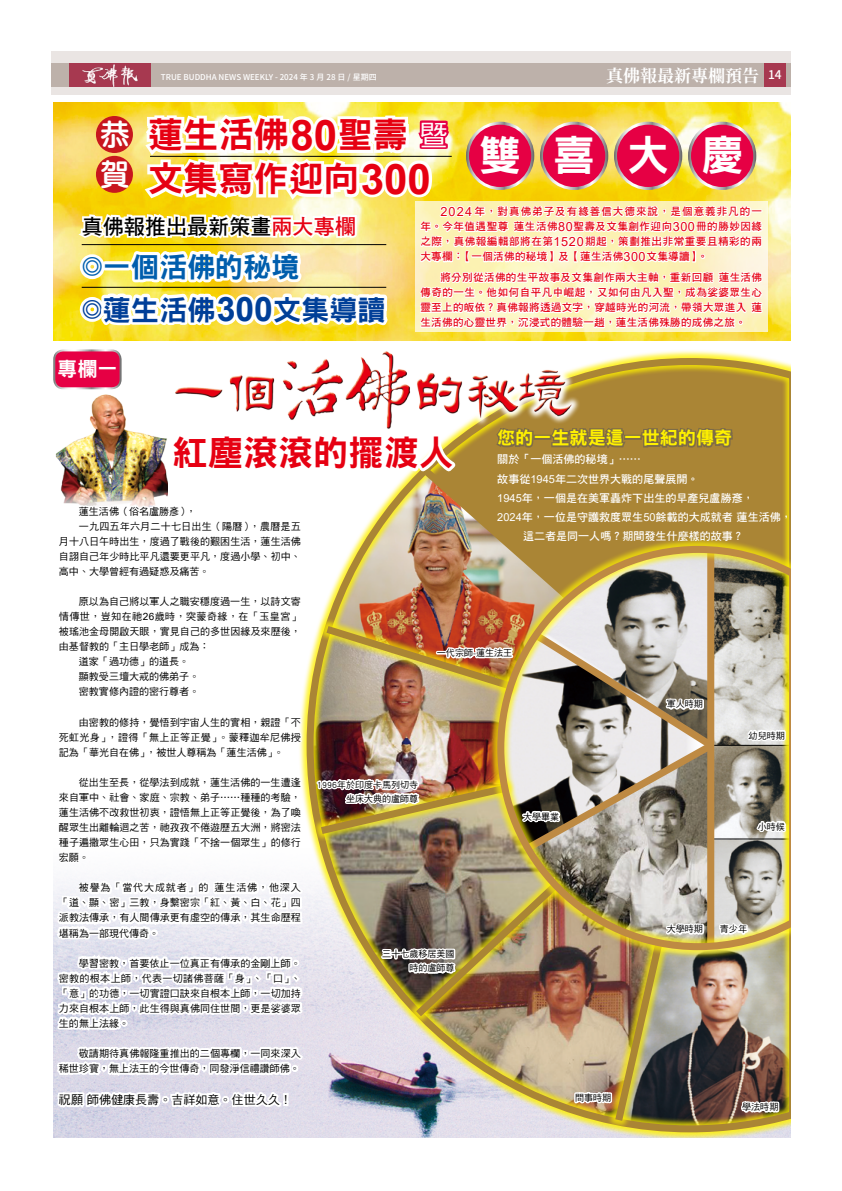
<style>
.page{position:relative;width:842px;height:1191px;background:#fff}
.page>*{position:absolute;margin:0;border:0;box-sizing:border-box;transform-origin:0 0}
.t1{font:42.2px "DF Hei Std W9";color:#fff}
.t2{font:35.1px/44.2px "DF Hei Std W9";color:#e60012}
.t3{font:30.1px/40.2px "DF Yuan Std W8";color:#fff}
.t4{font:28.1px/42.7px "DF Hei Std W9";color:#003f98}
.t5{font:21.1px "DF Hei Std W7";color:#000}
.t6{font:20.1px "DF Hei Std W9";color:#fff}
.t7{font:18.1px "DF Hei Std W9";color:#fff100}
.t8{font:700 17px "Noto Serif CJ Ktc";color:#fff}
.t9{font:12px "DF Hei Std W5";color:#000}
.t10{font:500 12px "Noto Sans CJ Ktc";color:#fff}
.t11{font:11px "DF Hei Std W7";color:#fff}
.t12{font:10.5px/15.1px "DF Hei Std W7";letter-spacing:.03em;color:#e60012;text-align:justify}
.t13{font:10px/15.1px "DF Hei Std W5";letter-spacing:.005em;color:#000;text-align:justify}
.t14{font:10px "DF Hei Std W5";letter-spacing:.045em;color:#000}
.t15{font:9px/14.1px "DF Hei Std W5";color:#000;text-align:right}
.t16{font:500 8px "Noto Sans CJ Ktc";color:#fff}
.s1{font-family:"Arial";font-weight:700;font-size:42.2px}
.s2{font-family:"DF Hei Std W5";font-size:28.1px;color:#fff}
.s3{color:#e60012}
.s4{font-family:"DF Hei Std W5";font-size:21.1px;color:#005ead}
.s5{color:#005ead}
.s6{font-family:"DF Hei Std W5";font-size:21.1px}
.s7{font-family:"Arial";font-weight:700;font-size:33.7px}
.s8{font-family:"Arial";font-size:12.7px}
.s9{font-family:"Arial"}
</style>
<div class="page">
<div style="left:51px;top:51px;width:740px;height:44px;background:#eae5e3"></div>
<div style="left:51px;top:64px;width:740px;height:23px;background:#bdb1aa"></div>
<img style="left:53px;top:103px;width:738px;height:238px">
<svg style="left:428px;top:313px;width:363px;height:28px;background:#f7dd32"></svg>
<svg style="left:584px;top:354px;width:207px;height:56px;background:#bb9c42"></svg>
<img style="left:91px;top:394px;width:33px;height:16px">
<svg style="left:73px;top:110px;width:692px;height:228px"></svg>
<hr style="left:53px;top:1138px;width:738px;height:1px;background:#e60012">
<hr style="left:150px;top:156px;width:302px;height:1px;background:#000">
<hr style="left:82px;top:244px;width:304px;height:1px;background:#000">
<hr style="left:82px;top:287px;width:304px;height:1px;background:#000">
<div style="left:54px;top:350px;width:67px;height:38px;background:#e60044;border-radius:9px"></div>
<div style="left:53px;top:349px;width:69px;height:40px;border:2px solid #fff;border-radius:9px"></div>
<img style="left:53px;top:410px;width:738px;height:727px">
<img style="left:164px;top:351px;width:420px;height:89px">
<div style="left:69px;top:64px;width:81px;height:23px;background:#a73950"></div>
<img style="left:80px;top:63px;width:60px;height:24px">
<div style="left:764px;top:64px;width:22px;height:23px;background:#a73950"></div>
<p class="t16" style="left:161px;top:72px;width:217px">TRUE BUDDHA NEWS WEEKLY - 2024 年 3 月 28 日 / 星期四</p>
<p class="t8" style="left:606px;top:66px;width:154px">真佛報最新專欄預告</p>
<p class="t10" style="left:768px;top:68px;width:15px">14</p>
<p class="t3" style="left:100px;top:113px;width:31px">恭賀</p>
<p class="t2" style="left:148px;top:112px;width:301px">蓮生活佛<span class="s1">80</span>聖壽<span class="s2">暨</span>文集寫作迎向<span class="s1">300</span></p>
<p class="t5" style="left:82px;top:215px;width:276px">真佛報推出最新策畫<span class="s3">兩大專欄</span></p>
<p class="t4" style="left:82px;top:245px;width:305px"><span class="s4">◎</span><span class="s5">一個活佛的秘境<br></span><span class="s6">◎</span>蓮生活佛<span class="s7">300</span>文集導讀</p>
<p class="t1" style="left:479px;top:132px;width:266px">雙喜大慶</p>
<p class="t12" style="left:420px;top:204px;width:343px;text-indent:20px"><span class="s8">2024</span> 年，對真佛弟子及有緣善信大德來說，是個意義非凡的一年。今年值遇聖尊 蓮生活佛<span class="s8">80</span>聖壽及文集創作迎向<span class="s8">300</span>冊的勝妙因緣之際，真佛報編輯部將在第<span class="s8">1520</span>期起，策劃推出非常重要且精彩的兩大專欄：【一個活佛的秘境】及【蓮生活佛<span class="s8">300</span>文集導讀】。</p>
<p class="t12" style="left:420px;top:270px;width:343px;text-indent:20px">將分別從活佛的生平故事及文集創作兩大主軸，重新回顧 蓮生活佛傳奇的一生。他如何自平凡中崛起，又如何由凡入聖，成為娑婆眾生心靈至上的皈依？真佛報將透過文字，穿越時光的河流，帶領大眾進入 蓮生活佛的心靈世界，沉浸式的體驗一趟，蓮生活佛殊勝的成佛之旅。</p>
<p class="t6" style="left:57px;top:358px;width:62px">專欄一</p>
<p class="t7" style="left:497px;top:428px;width:236px">您的一生就是這一世紀的傳奇</p>
<p class="t11" style="left:497px;top:453px;width:145px">關於「一個活佛的秘境」……</p>
<p class="t11" style="left:497px;top:472px;width:203px">故事從<span class="s9">1945</span>年二次世界大戰的尾聲展開。</p>
<p class="t11" style="left:497px;top:492px;width:258px"><span class="s9">1945</span>年，一個是在美軍轟炸下出生的早產兒盧勝彥，</p>
<p class="t11" style="left:497px;top:511px;width:296px"><span class="s9">2024</span>年，一位是守護救度眾生<span class="s9">50</span>餘載的大成就者 蓮生活佛，</p>
<p class="t11" style="left:523px;top:530px;width:222px">這二者是同一人嗎？期間發生什麼樣的故事？</p>
<p class="t2" style="left:173px;top:430px;width:283px">紅塵滾滾的擺渡人</p>
<p class="t13" style="left:79px;top:503px;width:119px">蓮生活佛（俗名盧勝彥），</p>
<p class="t13" style="left:79px;top:518px;width:224px">一九四五年六月二十七日出生（陽曆），農曆是五</p>
<p class="t13" style="left:59px;top:533px;width:243px">月十八日午時出生，度過了戰後的艱困生活，蓮生活佛</p>
<p class="t13" style="left:59px;top:548px;width:243px">自詡自己年少時比平凡還要更平凡，度過小學、初中、</p>
<p class="t13" style="left:59px;top:563px;width:152px">高中、大學曾經有過疑惑及痛苦。</p>
<p class="t13" style="left:79px;top:594px;width:223px">原以為自己將以軍人之職安穩度過一生，以詩文寄</p>
<p class="t14" style="left:59px;top:611px;width:243px">情傳世，豈知在祂<span class="s9">26</span>歲時，突蒙奇緣，在「玉皇宮」</p>
<p class="t13" style="left:59px;top:624px;width:243px">被瑤池金母開啟天眼，實見自己的多世因緣及來歷後，</p>
<p class="t13" style="left:59px;top:639px;width:152px">由基督教的「主日學老師」成為：</p>
<p class="t13" style="left:79px;top:654px;width:112px">道家「過功德」的道長。</p>
<p class="t13" style="left:79px;top:669px;width:122px">顯教受三壇大戒的佛弟子。</p>
<p class="t13" style="left:79px;top:684px;width:122px">密教實修內證的密行尊者。</p>
<p class="t13" style="left:59px;top:714px;width:243px;text-indent:20px">由密教的修持，覺悟到宇宙人生的實相，親證「不死虹光身」，證得「無上正等正覺」。蒙釋迦牟尼佛授記為「華光自在佛」，被世人尊稱為「蓮生活佛」。</p>
<p class="t13" style="left:59px;top:774px;width:243px;text-indent:20px">從出生至長，從學法到成就，蓮生活佛的一生遭逢來自軍中、社會、家庭、宗教、弟子……種種的考驗，蓮生活佛不改救世初衷，證悟無上正等正覺後，為了喚醒眾生出離輪迴之苦，祂孜孜不倦遊歷五大洲，將密法種子遍撒眾生心田，只為實踐「不捨一個眾生」的修行宏願。</p>
<p class="t13" style="left:59px;top:880px;width:243px;text-indent:20px">被譽為「當代大成就者」的 蓮生活佛，他深入「道、顯、密」三教，身繫密宗「紅、黃、白、花」四派教法傳承，有人間傳承更有虛空的傳承，其生命歷程堪稱為一部現代傳奇。</p>
<p class="t13" style="left:59px;top:955px;width:243px;text-indent:20px">學習密教，首要依止一位真正有傳承的金剛上師。密教的根本上師，代表一切諸佛菩薩「身」、「口」、「意」的功德，一切實證口訣來自根本上師，一切加持力來自根本上師，此生得與真佛同住世間，更是娑婆眾生的無上法緣。</p>
<p class="t13" style="left:59px;top:1045px;width:243px;text-align:right">敬請期待真佛報隆重推出的二個專欄，一同來深入<br>稀世珍寶，無上法王的今世傳奇，同發淨信禮讚師佛。</p>
<p class="t9" style="left:59px;top:1093px;width:234px">祝願 師佛健康長壽。吉祥如意。住世久久！</p>
<p class="t15" style="left:437px;top:645px;width:77px">一代宗師-蓮生法王</p>
<p class="t15" style="left:667px;top:697px;width:38px">軍人時期</p>
<p class="t15" style="left:749px;top:728px;width:38px">幼兒時期</p>
<p class="t15" style="left:317px;top:777px;width:103px">1996年於印度卡馬列切寺坐床大典的盧師尊</p>
<p class="t15" style="left:523px;top:809px;width:38px">大學畢業</p>
<p class="t15" style="left:758px;top:819px;width:29px">小時候</p>
<p class="t15" style="left:667px;top:922px;width:38px">大學時期</p>
<p class="t15" style="left:720px;top:922px;width:29px">青少年</p>
<p class="t15" style="left:382px;top:946px;width:74px">三十七歲移居美國時的盧師尊</p>
<p class="t15" style="left:575px;top:1090px;width:38px">問事時期</p>
<p class="t15" style="left:742px;top:1099px;width:38px">學法時期</p>
</div>
